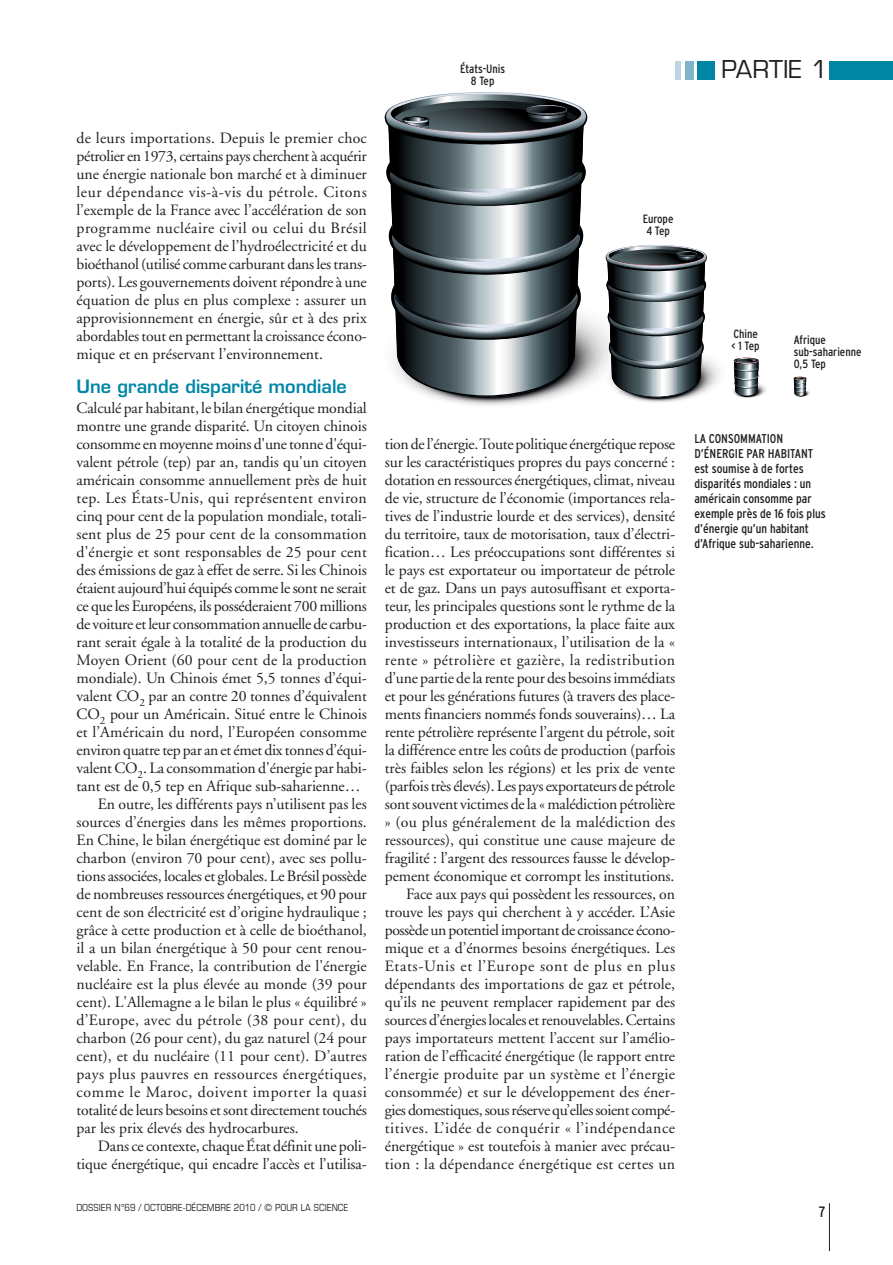
<style>
.page{position:relative;width:893px;height:1265px;background:#fff}
.page>*{position:absolute;margin:0;border:0;box-sizing:border-box;transform-origin:0 0}
.t1{font:24px "Eurostile";color:#231f20}
.t2{font:600 18px "Eurostile";color:#0087a5}
.t3{font:15.75px/18px "Adobe Garamond";letter-spacing:-.005em;color:#231f20;text-align:justify}
.t4{font:15.75px "Adobe Garamond";letter-spacing:.025em;color:#231f20}
.t5{font:15.75px "Adobe Garamond";letter-spacing:.04em;color:#231f20}
.t6{font:condensed 15px "Interstate";color:#231f20}
.t7{font:condensed 12.75px/15px "Interstate";color:#231f20}
.t8{font:condensed 12px/12px "Interstate";color:#231f20}
.t9{font:condensed 9.75px "Eurostile";color:#231f20}
</style>
<div class="page">
<img style="left:434px;top:321px;width:169px;height:85px">
<svg style="left:384px;top:92px;width:207px;height:305px"></svg>
<img style="left:627px;top:360px;width:93px;height:42px">
<img style="left:598px;top:330px;width:5px;height:65px">
<svg style="left:603px;top:245px;width:106px;height:152px"></svg>
<svg style="left:733px;top:358px;width:33px;height:40px"></svg>
<svg style="left:792px;top:387px;width:18px;height:11px"></svg>
<svg style="left:793px;top:377px;width:13px;height:19px"></svg>
<div style="left:829px;top:61px;width:63px;height:18px;background:#0087a5"></div>
<div style="left:697px;top:61px;width:18px;height:18px;background:#0087a5"></div>
<div style="left:685px;top:61px;width:8px;height:18px;background:#7eb5ca"></div>
<div style="left:675px;top:61px;width:5px;height:18px;background:#bcd5e0"></div>
<hr style="left:829px;top:1203px;width:1px;height:47px;background:#231f20">
<p class="t3" style="left:77px;top:130px;width:292px">de leurs importations. Depuis le premier choc pétrolier en 1973, certains pays cherchent à acquérir une énergie nationale bon marché et à diminuer leur dépendance vis-à-vis du pétrole. Citons l’exemple de la France avec l’accélération de son programme nucléaire civil ou celui du Brésil avec le développement de l’hydroélectricité et du bioéthanol (utilisé comme carburant dans les trans&shy;ports). Les gouvernements doivent répondre à une équation de plus en plus complexe : assurer un approvisionnement en énergie, sûr et à des prix abordables tout en permettant la croissance écono&shy;mique et en préservant l’environnement.</p>
<p class="t2" style="left:77px;top:379px;width:272px">Une grande disparité mondiale</p>
<p class="t3" style="left:77px;top:400px;width:292px">Calculé par habitant, le bilan énergétique mondial</p>
<p class="t3" style="left:77px;top:418px;width:292px">montre une grande disparité. Un citoyen chinois</p>
<p class="t3" style="left:77px;top:436px;width:292px">consomme en moyenne moins d'une tonne d'équi-</p>
<p class="t3" style="left:77px;top:454px;width:292px">valent pétrole (tep) par an, tandis qu'un citoyen</p>
<p class="t3" style="left:77px;top:472px;width:292px">américain consomme annuellement près de huit</p>
<p class="t4" style="left:77px;top:491px;width:292px">tep. Les États-Unis, qui représentent environ</p>
<p class="t3" style="left:77px;top:508px;width:292px">cinq pour cent de la population mondiale, totali-</p>
<p class="t3" style="left:77px;top:526px;width:292px">sent plus de 25 pour cent de la consommation</p>
<p class="t3" style="left:77px;top:544px;width:292px">d'énergie et sont responsables de 25 pour cent</p>
<p class="t3" style="left:77px;top:562px;width:292px">des émissions de gaz à effet de serre. Si les Chinois</p>
<p class="t3" style="left:77px;top:580px;width:292px">étaient aujourd’hui équipés comme le sont ne serait</p>
<p class="t3" style="left:77px;top:598px;width:292px">ce que les Européens, ils posséderaient 700 millions</p>
<p class="t3" style="left:77px;top:616px;width:292px">de voiture et leur consommation annuelle de carbu-</p>
<p class="t3" style="left:77px;top:634px;width:292px">rant serait égale à la totalité de la production du</p>
<p class="t3" style="left:77px;top:652px;width:292px">Moyen Orient (60 pour cent de la production</p>
<p class="t3" style="left:77px;top:670px;width:292px">mondiale). Un Chinois émet 5,5 tonnes d’équi-</p>
<p class="t3" style="left:77px;top:688px;width:292px">valent CO<sub>2</sub> par an contre 20 tonnes d’équivalent</p>
<p class="t3" style="left:77px;top:706px;width:292px">CO<sub>2</sub> pour un Américain. Situé entre le Chinois</p>
<p class="t3" style="left:77px;top:724px;width:292px">et l’Américain du nord, l’Européen consomme</p>
<p class="t3" style="left:77px;top:742px;width:292px">environ quatre tep par an et émet dix tonnes d’équi-</p>
<p class="t3" style="left:77px;top:760px;width:292px">valent CO<sub>2</sub>. La consommation d'énergie par habi-</p>
<p class="t3" style="left:77px;top:778px;width:285px">tant est de 0,5 tep en Afrique sub-saharienne…</p>
<p class="t3" style="left:98px;top:796px;width:270px">En outre, les différents pays n’utilisent pas les</p>
<p class="t3" style="left:77px;top:814px;width:292px">sources d’énergies dans les mêmes proportions.</p>
<p class="t3" style="left:77px;top:832px;width:292px">En Chine, le bilan énergétique est dominé par le</p>
<p class="t3" style="left:77px;top:850px;width:292px">charbon (environ 70 pour cent), avec ses pollu-</p>
<p class="t3" style="left:77px;top:868px;width:292px">tions associées, locales et globales. Le Brésil possède</p>
<p class="t3" style="left:77px;top:886px;width:292px">de nombreuses ressources énergétiques, et 90 pour</p>
<p class="t3" style="left:77px;top:904px;width:292px">cent de son électricité est d’origine hydraulique ;</p>
<p class="t3" style="left:77px;top:922px;width:292px">grâce à cette production et à celle de bioéthanol,</p>
<p class="t3" style="left:77px;top:940px;width:292px">il a un bilan énergétique à 50 pour cent renou-</p>
<p class="t3" style="left:77px;top:958px;width:292px">velable. En France, la contribution de l'énergie</p>
<p class="t3" style="left:77px;top:976px;width:292px">nucléaire est la plus élevée au monde (39 pour</p>
<p class="t3" style="left:77px;top:994px;width:292px">cent). L'Allemagne a le bilan le plus « équilibré »</p>
<p class="t4" style="left:77px;top:1013px;width:292px">d’Europe, avec du pétrole (38 pour cent), du</p>
<p class="t3" style="left:77px;top:1030px;width:292px">charbon (26 pour cent), du gaz naturel (24 pour</p>
<p class="t3" style="left:77px;top:1048px;width:292px">cent), et du nucléaire (11 pour cent). D’autres</p>
<p class="t4" style="left:77px;top:1067px;width:292px">pays plus pauvres en ressources énergétiques,</p>
<p class="t5" style="left:77px;top:1085px;width:292px">comme le Maroc, doivent importer la quasi</p>
<p class="t3" style="left:77px;top:1102px;width:292px">totalité de leurs besoins et sont directement touchés</p>
<p class="t3" style="left:77px;top:1120px;width:224px">par les prix élevés des hydrocarbures.</p>
<p class="t3" style="left:98px;top:1138px;width:270px">Dans ce contexte, chaque État définit une poli-</p>
<p class="t3" style="left:77px;top:1156px;width:292px">tique énergétique, qui encadre l’accès et l’utilisa-</p>
<p class="t9" style="left:76px;top:1203px;width:273px">DOSSIER N°69 / OCTOBRE-DÉCEMBRE 2010 / © POUR LA SCIENCE</p>
<p class="t8" style="left:460px;top:64px;width:47px;text-align:center">États-Unis<br>8 Tep</p>
<p class="t8" style="left:642px;top:214px;width:32px">Europe<br>4 Tep</p>
<p class="t3" style="left:385px;top:436px;width:292px;text-align:right">tion de l’énergie. Toute politique énergétique repose sur les caractéristiques propres du pays concerné : dotation en ressources énergétiques, climat, niveau de vie, structure de l’économie (importances rela&shy;tives de l’industrie lourde et des services), densité du territoire, taux de motorisation, taux d’électri&shy;fication… Les préoccupations sont différentes si le pays est exportateur ou importateur de pétrole et de gaz. Dans un pays autosuffisant et exporta&shy;teur, les principales questions sont le rythme de la production et des exportations, la place faite aux investisseurs internationaux, l’utilisation de la « rente » pétrolière et gazière, la redistribution d’une partie de la rente pour des besoins immédiats et pour les générations futures (à travers des place&shy;ments financiers nommés fonds souverains)… La rente pétrolière représente l’argent du pétrole, soit la différence entre les coûts de production (parfois très faibles selon les régions) et les prix de vente (parfois très élevés). Les pays exportateurs de pétrole sont souvent victimes de la « malédiction pétrolière » (ou plus généralement de la malédiction des ressources), qui constitue une cause majeure de fragilité : l’argent des ressources fausse le dévelop&shy;pement économique et corrompt les institutions.<br>Face aux pays qui possèdent les ressources, on trouve les pays qui cherchent à y accéder. L’Asie possède un potentiel important de croissance écono&shy;mique et a d’énormes besoins énergétiques. Les Etats-Unis et l’Europe sont de plus en plus dépendants des importations de gaz et pétrole, qu’ils ne peuvent remplacer rapidement par des sources d’énergies locales et renouvelables. Certains pays importateurs mettent l’accent sur l’amélio&shy;ration de l’efficacité énergétique (le rapport entre l’énergie produite par un système et l’énergie consommée) et sur le développement des éner&shy;gies domestiques, sous réserve qu’elles soient compé&shy;titives. L’idée de conquérir « l’indépendance énergétique » est toutefois à manier avec précau&shy;tion : la dépendance énergétique est certes un</p>
<h1 class="t1" style="left:721px;top:60px;width:108px">PARTIE 1</h1>
<p class="t8" style="left:731px;top:328px;width:29px">Chine &lt; 1 Tep</p>
<p class="t8" style="left:793px;top:335px;width:69px">Afrique sub-saharienne<br>0,5 Tep</p>
<p class="t7" style="left:694px;top:432px;width:133px">LA CONSOMMATION<br>D’ÉNERGIE PAR HABITANT est soumise à de fortes disparités mondiales : un américain consomme par exemple près de 16 fois plus d’énergie qu’un habitant d’Afrique sub-saharienne.</p>
<p class="t6" style="left:819px;top:1206px;width:8px">7</p>
</div>
